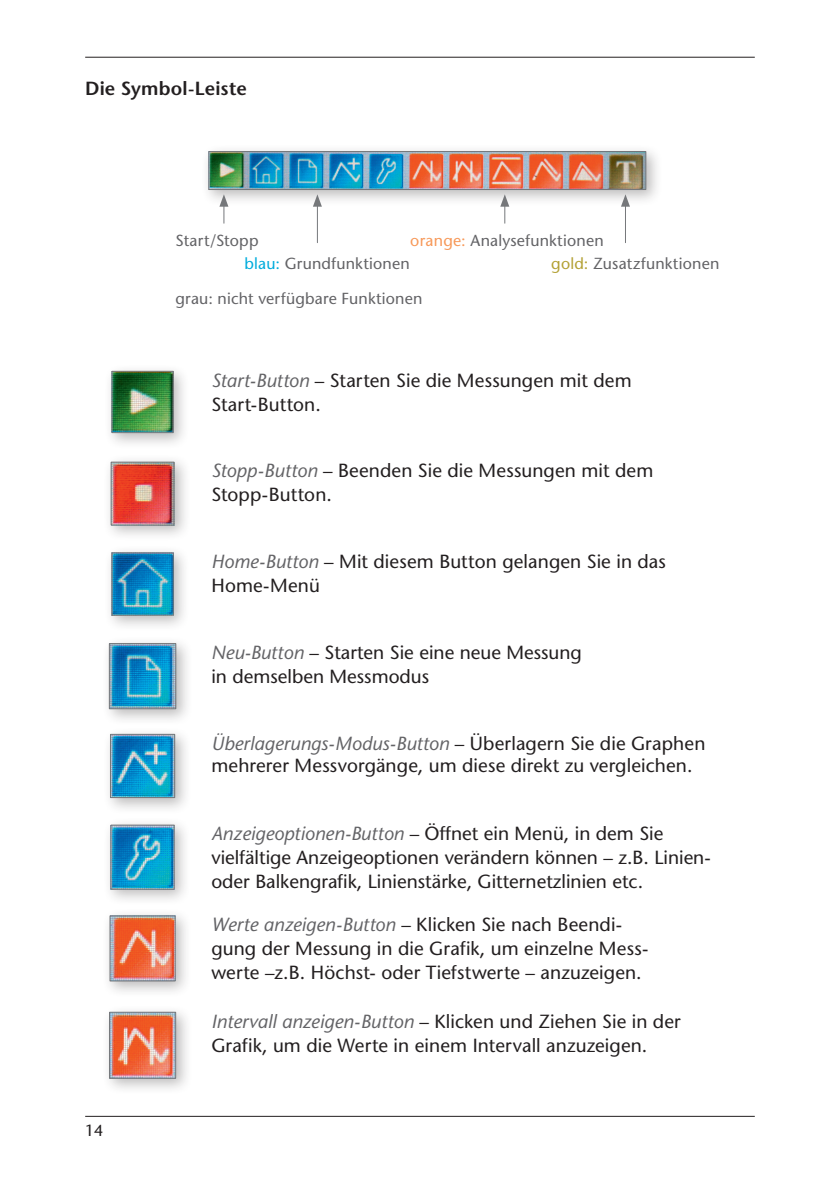
<style>
.page{position:relative;width:840px;height:1191px;background:#fff}
.page>*{position:absolute;margin:0;border:0;box-sizing:border-box;transform-origin:0 0}
._20a_Fließtext_ohne{font:500 19px/24px "Stone Sans Std";letter-spacing:.005em;color:#231f20}
._02_Überschrift_2{font:600 19px "Stone Sans Std";letter-spacing:.01em;color:#231f20}
.t1{font:500 16px/23.6px "Stone Sans Std";letter-spacing:.015em;color:#636366}
.t2{font:500 16px "Stone Sans Std";color:#231f20}
.s1{color:#f7995a}
.s2{color:#b3a135}
.s3{color:#01acdc}
.s4{font-style:italic;color:#636366}
</style>
<div class="page">
<hr style="left:85px;top:1115px;width:669px;height:1px;background:#231f20">
<hr style="left:85px;top:57px;width:669px;height:1px;background:#231f20">
<div style="left:104px;top:363px;width:86px;height:86px;background:#231f20;opacity:.3"></div>
<img style="left:113px;top:373px;width:58px;height:58px">
<div style="left:111px;top:371px;width:62px;height:62px;border:1px solid #76787b"></div>
<div style="left:103px;top:454px;width:88px;height:88px;background:#231f20;opacity:.3"></div>
<img style="left:113px;top:464px;width:59px;height:59px">
<div style="left:111px;top:462px;width:63px;height:63px;border:1px solid #76787b"></div>
<div style="left:104px;top:545px;width:86px;height:87px;background:#231f20;opacity:.3"></div>
<img style="left:113px;top:554px;width:58px;height:59px">
<div style="left:111px;top:552px;width:62px;height:63px;border:1px solid #76787b"></div>
<div style="left:101px;top:636px;width:92px;height:90px;background:#231f20;opacity:.3"></div>
<img style="left:111px;top:645px;width:63px;height:62px">
<div style="left:109px;top:643px;width:67px;height:66px;border:1px solid #76787b"></div>
<div style="left:103px;top:726px;width:89px;height:88px;background:#231f20;opacity:.3"></div>
<img style="left:112px;top:736px;width:61px;height:60px">
<div style="left:110px;top:734px;width:65px;height:64px;border:1px solid #76787b"></div>
<div style="left:103px;top:817px;width:88px;height:89px;background:#231f20;opacity:.3"></div>
<img style="left:112px;top:826px;width:60px;height:61px">
<div style="left:110px;top:824px;width:64px;height:65px;border:1px solid #76787b"></div>
<div style="left:102px;top:908px;width:90px;height:90px;background:#231f20;opacity:.3"></div>
<img style="left:112px;top:917px;width:61px;height:62px">
<div style="left:110px;top:915px;width:65px;height:66px;border:1px solid #76787b"></div>
<div style="left:102px;top:1004px;width:90px;height:91px;background:#231f20;opacity:.3"></div>
<img style="left:111px;top:1014px;width:63px;height:62px">
<div style="left:109px;top:1012px;width:67px;height:66px;border:1px solid #76787b"></div>
<div style="left:201px;top:144px;width:461px;height:62px;background:#231f20;opacity:.3"></div>
<img style="left:210px;top:153px;width:434px;height:35px">
<div style="left:208px;top:151px;width:438px;height:39px;border:1px solid #76787b"></div>
<hr style="left:317px;top:203px;width:1px;height:40px;background:#76787b">
<svg style="left:313px;top:194px;width:9px;height:13px"></svg>
<hr style="left:624px;top:203px;width:1px;height:40px;background:#76787b">
<svg style="left:620px;top:194px;width:9px;height:13px"></svg>
<svg style="left:219px;top:194px;width:9px;height:29px"></svg>
<svg style="left:500px;top:194px;width:9px;height:29px"></svg>
<p class="_02_Überschrift_2" style="left:85px;top:77px;width:163px">Die Symbol-Leiste</p>
<p class="t1" style="left:175px;top:228px;width:85px">Start/Stopp</p>
<p class="t1" style="left:551px;top:228px;width:169px;text-indent:-141px"><span class="s1">orange:</span> Analysefunktionen<br><span class="s2">gold:</span> Zusatzfunktionen</p>
<p class="t1" style="left:175px;top:287px;width:248px">grau: nicht verfügbare Funktionen</p>
<p class="t1" style="left:244px;top:252px;width:167px"><span class="s3">blau:</span> Grundfunktionen</p>
<p class="_20a_Fließtext_ohne" style="left:211px;top:368px;width:421px"><span class="s4">Start-Button</span> – Starten Sie die Messungen mit dem<br>Start-Button.</p>
<p class="_20a_Fließtext_ohne" style="left:211px;top:459px;width:443px"><span class="s4">Stopp-Button</span> – Beenden Sie die Messungen mit dem<br>Stopp-Button.</p>
<p class="_20a_Fließtext_ohne" style="left:211px;top:549px;width:456px"><span class="s4">Home-Button</span> – Mit diesem Button gelangen Sie in das<br>Home-Menü</p>
<p class="_20a_Fließtext_ohne" style="left:211px;top:640px;width:372px"><span class="s4">Neu-Button</span> – Starten Sie eine neue Messung in demselben Messmodus</p>
<p class="_20a_Fließtext_ohne" style="left:211px;top:732px;width:495px;line-height:22px"><span class="s4">Überlagerungs-Modus-Button</span> – Überlagern Sie die Graphen mehrerer Messvorgänge, um diese direkt zu vergleichen.</p>
<p class="t2" style="left:85px;top:1120px;width:20px">14</p>
<p class="_20a_Fließtext_ohne" style="left:211px;top:821px;width:500px"><span class="s4">Anzeigeoptionen-Button</span> – Öffnet ein Menü, in dem Sie vielfältige Anzeigeoptionen verändern können – z.B. Linien&shy;oder Balkengrafik, Linienstärke, Gitternetzlinien etc.</p>
<p class="_20a_Fließtext_ohne" style="left:211px;top:912px;width:438px"><span class="s4">Werte anzeigen-Button</span> – Klicken Sie nach Beendi&shy;gung der Messung in die Grafik, um einzelne Mess&shy;werte –z.B. Höchst- oder Tiefstwerte – anzuzeigen.</p>
<p class="_20a_Fließtext_ohne" style="left:211px;top:1009px;width:470px"><span class="s4">Intervall anzeigen-Button</span> – Klicken und Ziehen Sie in der<br>Grafik, um die Werte in einem Intervall anzuzeigen.</p>
</div>
